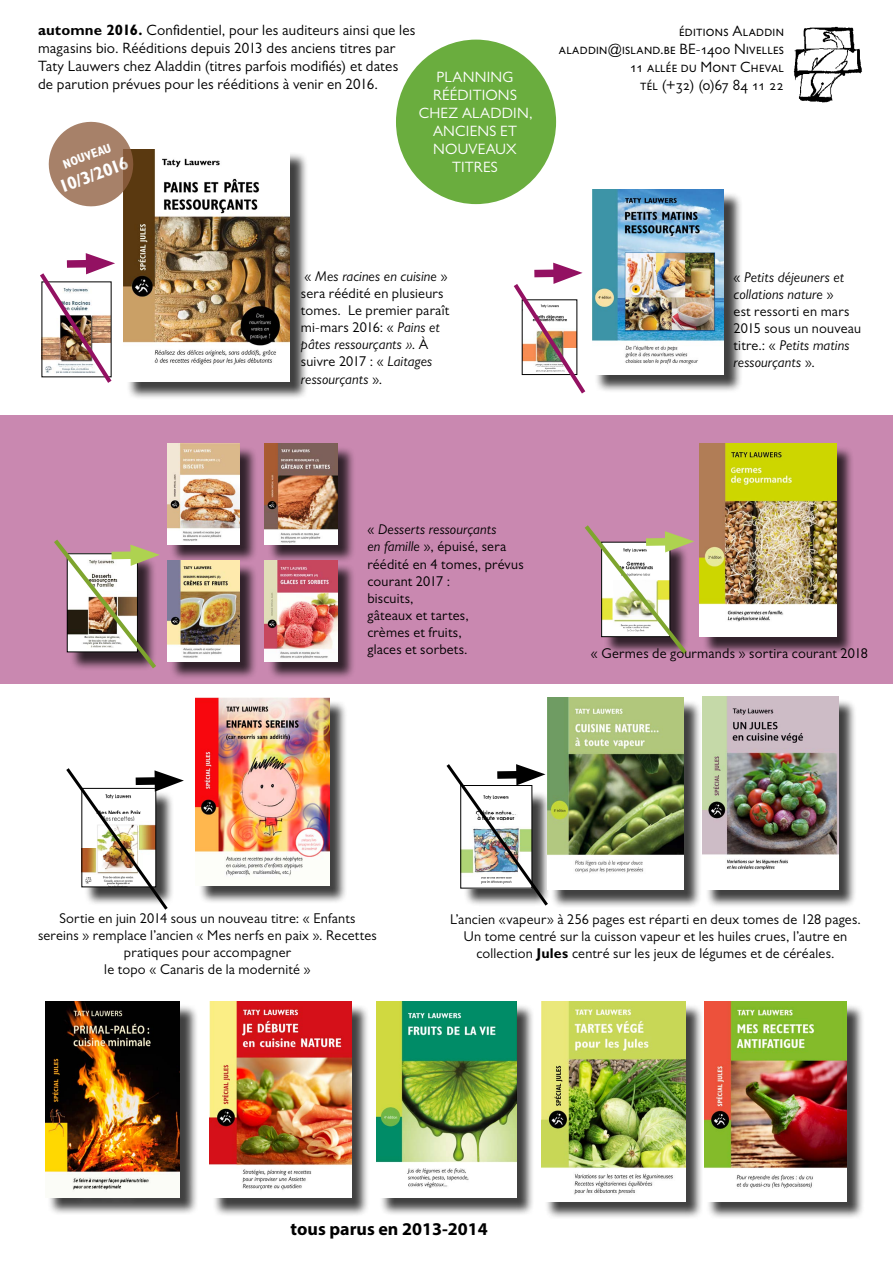
<style>
.page{position:relative;width:893px;height:1263px;background:#fff}
.page>*{position:absolute;margin:0;border:0;box-sizing:border-box;transform-origin:0 0}
.t1{font:700 18px "Myriad Pro";color:#000}
.t2{font:700 condensed 18px "Gill Sans MT Pro";color:#fff}
.t3{font:15px/18px "Gill Sans MT Pro";letter-spacing:.015em;color:#000}
.t4{font:15px "Gill Sans MT Pro";letter-spacing:.18em;color:#fff}
.t5{font:14.25px/17.1px "Gill Sans MT Pro";letter-spacing:.015em;color:#000}
.t6{font:italic 14.25px/17.1px "Gill Sans MT Pro";letter-spacing:.01em;color:#000}
.t7{font:700 condensed 12.6px "Gill Sans MT Pro";color:#fff}
.s1{font-weight:700}
.s2{font-style:italic}
.s3{font-style:normal}
</style>
<div class="page">
<div style="left:126px;top:152px;width:183px;height:248px;background:#000;opacity:.75"></div>
<img style="left:124px;top:150px;width:166px;height:231px">
<div style="left:594px;top:192px;width:149px;height:201px;background:#000;opacity:.75"></div>
<img style="left:592px;top:190px;width:132px;height:184px">
<div style="left:705px;top:699px;width:152px;height:209px;background:#000;opacity:.75"></div>
<img style="left:703px;top:696px;width:136px;height:193px">
<div style="left:47px;top:1004px;width:151px;height:212px;background:#000;opacity:.75"></div>
<img style="left:45px;top:1001px;width:135px;height:196px">
<img style="left:793px;top:26px;width:69px;height:77px">
<svg style="left:48px;top:121px;width:91px;height:91px"></svg>
<div style="left:545px;top:1004px;width:159px;height:216px;background:#000;opacity:.75"></div>
<img style="left:542px;top:1001px;width:143px;height:200px">
<div style="left:706px;top:1004px;width:159px;height:216px;background:#000;opacity:.75"></div>
<img style="left:704px;top:1001px;width:143px;height:200px">
<div style="left:212px;top:1004px;width:158px;height:213px;background:#000;opacity:.75"></div>
<img style="left:210px;top:1001px;width:141px;height:197px">
<div style="left:379px;top:1004px;width:156px;height:213px;background:#000;opacity:.75"></div>
<img style="left:377px;top:1001px;width:139px;height:197px">
<div style="left:550px;top:700px;width:152px;height:208px;background:#000;opacity:.75"></div>
<img style="left:548px;top:698px;width:136px;height:192px">
<div style="left:198px;top:700px;width:150px;height:204px;background:#000;opacity:.75"></div>
<img style="left:196px;top:698px;width:133px;height:187px">
<svg style="left:66px;top:768px;width:118px;height:142px"></svg>
<img style="left:446px;top:761px;width:105px;height:147px">
<div style="left:0;top:416px;width:893px;height:268px;background:#c988b0"></div>
<div style="left:169px;top:446px;width:89px;height:117px;background:#000;opacity:.75"></div>
<img style="left:167px;top:443px;width:72px;height:102px">
<div style="left:169px;top:563px;width:89px;height:117px;background:#000;opacity:.75"></div>
<img style="left:167px;top:560px;width:72px;height:102px">
<div style="left:267px;top:446px;width:88px;height:117px;background:#000;opacity:.75"></div>
<img style="left:265px;top:443px;width:72px;height:102px">
<div style="left:267px;top:563px;width:88px;height:117px;background:#000;opacity:.75"></div>
<img style="left:265px;top:560px;width:72px;height:102px">
<div style="left:702px;top:446px;width:153px;height:210px;background:#000;opacity:.75"></div>
<img style="left:700px;top:443px;width:136px;height:194px">
<svg style="left:54px;top:539px;width:106px;height:130px"></svg>
<img style="left:40px;top:253px;width:75px;height:130px">
<svg style="left:513px;top:263px;width:73px;height:131px"></svg>
<svg style="left:584px;top:525px;width:110px;height:129px"></svg>
<div style="left:396px;top:40px;width:160px;height:164px;background:#6aad3e;border-radius:50%"></div>
<p class="t3" style="left:38px;top:20px;width:379px"><span class="s1">automne 2016.</span> Confidentiel, pour les auditeurs ainsi que les magasins bio. Rééditions depuis 2013 des anciens titres par Taty Lauwers chez Aladdin (titres parfois modifiés) et dates de parution prévues pour les rééditions à venir en 2016.</p>
<p class="t3" style="left:559px;top:22px;width:227px;text-align:right">éditions Aladdin aladdin@island.be BE-1400 Nivelles<br>11 allée du Mont Cheval<br>tél (+32) (0)67 84 11 22</p>
<p class="t4" style="left:437px;top:68px;width:19px">Plann</p>
<p class="t4" style="left:487px;top:68px;width:16px">ing</p>
<p class="t4" style="left:433px;top:86px;width:75px">rééditions</p>
<p class="t4" style="left:419px;top:104px;width:115px">chez Aladdin,</p>
<p class="t4" style="left:433px;top:122px;width:12px">anc</p>
<p class="t4" style="left:466px;top:122px;width:14px">iens</p>
<p class="t4" style="left:500px;top:122px;width:9px">et</p>
<p class="t4" style="left:433px;top:140px;width:55px">nouveau</p>
<p class="t4" style="left:506px;top:140px;width:12px">x</p>
<p class="t4" style="left:452px;top:158px;width:22px">titres</p>
<p class="t7" style="left:61px;top:158px;width:52px;rotate:-20deg">nouveau</p>
<p class="t2" style="left:56px;top:177px;width:74px;rotate:-20deg">10/3/2016</p>
<p class="t5" style="left:301px;top:267px;width:150px">« <span class="s2">Mes racines en cuisine</span> » sera réédité en plusieurs tomes. Le premier paraît mi-mars 2016: « <span class="s2">Pains et pâtes ressourçants »</span>. à suivre 2017 : « <span class="s2">Laitages ressourçants</span> ».</p>
<p class="t5" style="left:367px;top:521px;width:158px">« <span class="s2">Desserts ressourçants<br>en famille</span> », épuisé, sera réédité en 4 tomes, prévus courant 2017 :<br>biscuits,<br>gâteaux et tartes,<br>crèmes et fruits,<br>glaces et sorbets.</p>
<p class="t6" style="left:733px;top:268px;width:129px"><span class="s3">«</span> Petits déjeuners et collations nature <span class="s3">»<br>est ressorti en mars<br>2015 sous un nouveau titre.: «</span> Petits matins ressourçants <span class="s3">».</span></p>
<p class="t5" style="left:591px;top:645px;width:279px">« Germes de gourmands » sortira courant 2018</p>
<p class="t5" style="left:38px;top:909px;width:340px;text-align:center">Sortie en juin 2014 sous un nouveau titre: « Enfants sereins » remplace l’ancien « Mes nerfs en paix ». Recettes pratiques pour accompagner<br>le topo « Canaris de la modernité »</p>
<p class="t5" style="left:450px;top:910px;width:412px;text-align:center">L’ancien «vapeur» à 256 pages est réparti en deux tomes de 128 pages.<br>Un tome centré sur la cuisson vapeur et les huiles crues, l’autre en collection <span class="s1">Jules</span> centré sur les jeux de légumes et de céréales.</p>
<p class="t1" style="left:291px;top:1217px;width:199px">tous parus en 2013-2014</p>
</div>
